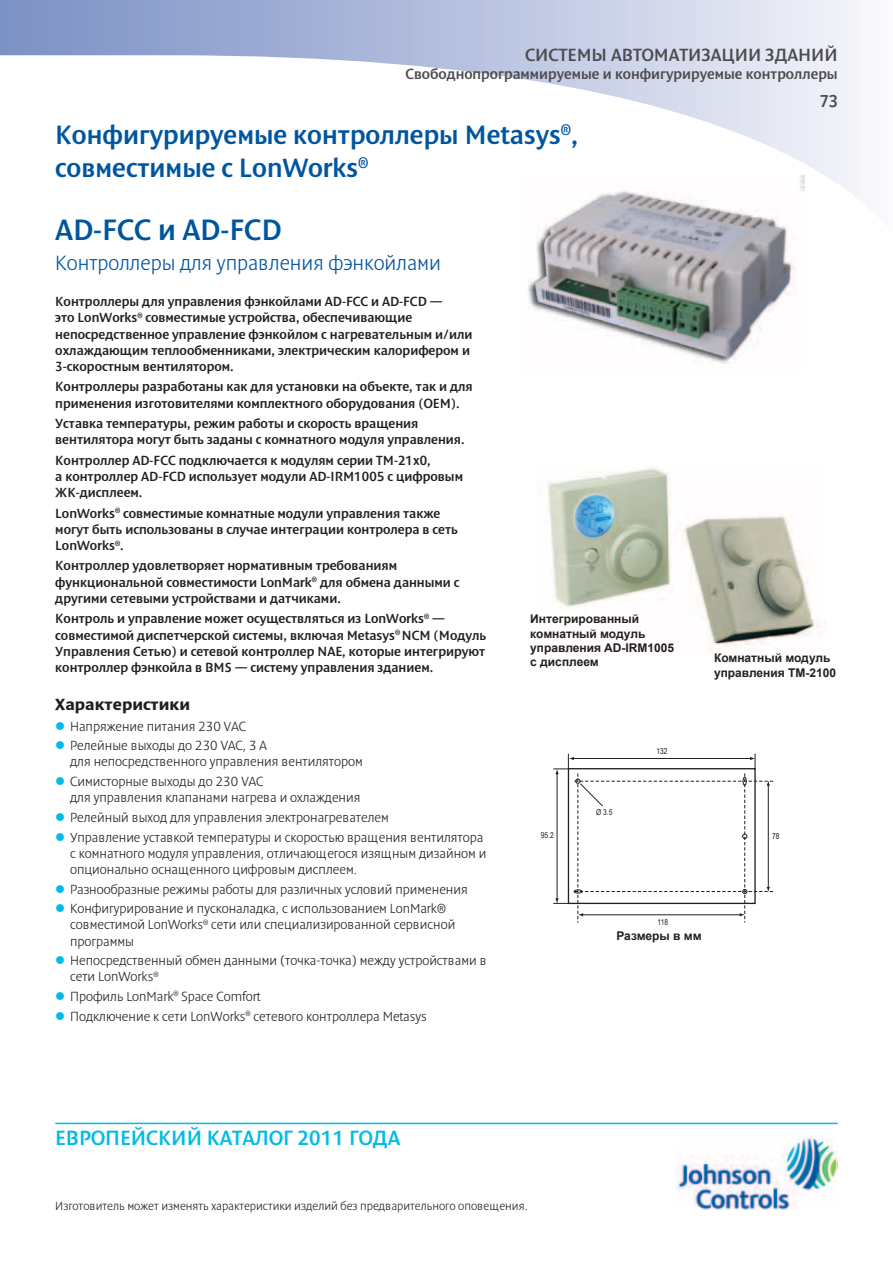
<style>
.page{position:relative;width:893px;height:1263px;background:#fff}
.page>*{position:absolute;margin:0;border:0;box-sizing:border-box;transform-origin:0 0}
.t1{font:30px "Denda New C";color:#00559f}
.t2{font:27px/32.4px "Denda New C";color:#00559f}
.t3{font:21px "Denda New Light C";color:#00559f}
.t4{font:21px "Denda New C";color:#00bce4}
.t5{font:18px "Denda New C";color:#4d4d4f}
.t6{font:18px "Maurea Medium Lf";color:#4d4d4f}
.t7{font:700 16.5px "Denda New C";color:#231f20}
.t8{font:15px "Denda New C";color:#4d4d4f}
.t9{font:13.5px/16.2px "Denda New C";color:#231f20}
.t10{font:13.5px/19.6px "Denda New Light C";color:#231f20}
.t11{font:700 12px/14.4px "Arial";color:#231f20}
.t12{font:12px "Denda New Light C";color:#231f20}
.t13{font:condensed 8.1px "Arial";color:#231f20}
</style>
<div class="page">
<svg style="left:0;top:0;width:860px;height:200px"></svg>
<img style="left:677px;top:1138px;width:161px;height:71px">
<hr style="left:55px;top:1123px;width:783px;height:1px;background:#00bce4">
<img style="left:520px;top:175px;width:285px;height:189px">
<svg style="left:553px;top:754px;width:220px;height:168px"></svg>
<img style="left:546px;top:468px;width:280px;height:186px">
<h3 class="t5" style="left:525px;top:45px;width:314px">СИСТЕМЫ АВТОМАТИЗАЦИИ ЗДАНИЙ</h3>
<p class="t8" style="left:405px;top:66px;width:434px">Свободнопрограммируемые и конфигурируемые контроллеры</p>
<h2 class="t2" style="left:55px;top:119px;width:525px">Конфигурируемые контроллеры Metasys<sup>®</sup>, совместимые с LonWorks<sup>®</sup></h2>
<h1 class="t1" style="left:55px;top:214px;width:228px">AD-FCC и AD-FCD</h1>
<h3 class="t3" style="left:55px;top:252px;width:387px">Контроллеры для управления фэнкойлами</h3>
<h3 class="t6" style="left:820px;top:91px;width:19px">73</h3>
<p class="t9" style="left:55px;top:294px;width:419px">Контроллеры для управления фэнкойлами AD-FCC и AD-FCD —<br>это LonWorks<sup>®</sup> совместимые устройства, обеспечивающие непосредственное управление фэнкойлом с нагревательным и/или охлаждающим теплообменниками, электрическим калорифером и 3-скоростным вентилятором.</p>
<p class="t9" style="left:55px;top:379px;width:419px">Контроллеры разработаны как для установки на объекте, так и для применения изготовителями комплектного оборудования (OEM).</p>
<p class="t9" style="left:55px;top:416px;width:411px">Уставка температуры, режим работы и скорость вращения вентилятора могут быть заданы с комнатного модуля управления.</p>
<p class="t9" style="left:55px;top:452px;width:409px">Контроллер AD-FCC подключается к модулям серии ТМ-21х0,<br>а контроллер AD-FCD использует модули AD-IRM1005 с цифровым<br>ЖК-дисплеем.</p>
<p class="t9" style="left:55px;top:505px;width:404px">LonWorks<sup>®</sup> совместимые комнатные модули управления также могут быть использованы в случае интеграции контролера в сеть<br>LonWorks<sup>®</sup>.</p>
<p class="t9" style="left:55px;top:558px;width:406px">Контроллер удовлетворяет нормативным требованиям функциональной совместимости LonMark<sup>®</sup> для обмена данными с другими сетевыми устройствами и датчиками.</p>
<p class="t9" style="left:55px;top:611px;width:433px">Контроль и управление может осуществляться из LonWorks<sup>®</sup> — совместимой диспетчерской системы, включая Metasys<sup>®</sup> NCM (Модуль Управления Сетью) и сетевой контроллер NAE, которые интегрируют контроллер фэнкойла в BMS — систему управления зданием.</p>
<p class="t7" style="left:55px;top:696px;width:136px">Характеристики</p>
<p class="t10" style="left:70px;top:716px;width:198px">Напряжение питания 230 VAC<br>Релейные выходы до 230 VAC, 3 А</p>
<p class="t10" style="left:70px;top:752px;width:294px">для непосредственного управления вентилятором<br>Симисторные выходы до 230 VAC</p>
<p class="t10" style="left:70px;top:788px;width:415px">для управления клапанами нагрева и охлаждения<br>Релейный выход для управления электронагревателем<br>Управление уставкой температуры и скоростью вращения вентилятора</p>
<p class="t10" style="left:70px;top:845px;width:418px;line-height:16.2px">с комнатного модуля управления, отличающегося изящным дизайном и опционально оснащенного цифровым дисплеем.</p>
<p class="t10" style="left:70px;top:879px;width:399px">Разнообразные режимы работы для различных условий применения<br>Конфигурирование и пусконаладка, с использованием LonMark®</p>
<p class="t10" style="left:70px;top:917px;width:387px;line-height:16.2px">совместимой LonWorks<sup>®</sup> сети или специализированной сервисной программы</p>
<p class="t10" style="left:70px;top:952px;width:418px;line-height:16.2px">Непосредственный обмен данными (точка-точка) между устройствами в сети LonWorks<sup>®</sup></p>
<p class="t10" style="left:70px;top:987px;width:358px">Профиль LonMark<sup>®</sup> Space Comfort<br>Подключение к сети LonWorks<sup>®</sup> сетевого контроллера Metasys</p>
<h3 class="t4" style="left:55px;top:1127px;width:346px">ЕВРОПЕЙСКИЙ КАТАЛОГ 2011 ГОДА</h3>
<p class="t11" style="left:530px;top:612px;width:145px">Интегрированный комнатный модуль управления AD-IRM1005 с дисплеем</p>
<p class="t13" style="left:596px;top:806px;width:18px">Ø 3.5</p>
<p class="t13" style="left:657px;top:745px;width:13px">132</p>
<p class="t11" style="left:714px;top:651px;width:124px">Комнатный модуль управления ТМ-2100</p>
<p class="t13" style="left:541px;top:829px;width:14px">95.2</p>
<p class="t13" style="left:772px;top:830px;width:9px">78</p>
<p class="t13" style="left:658px;top:916px;width:12px">118</p>
<p class="t11" style="left:616px;top:929px;width:87px">Размеры в мм</p>
<p class="t12" style="left:55px;top:1199px;width:474px">Изготовитель может изменять характеристики изделий без предварительного оповещения.</p>
</div>
